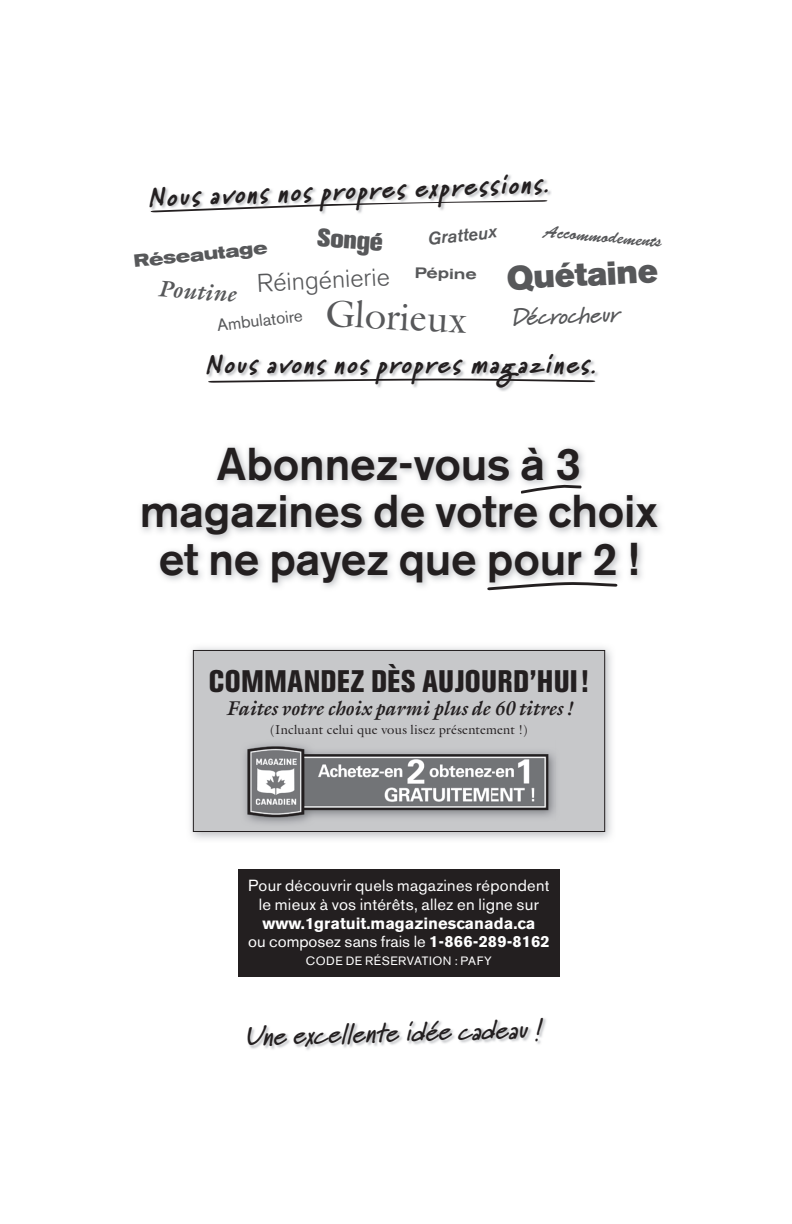
<style>
.page{position:relative;width:792px;height:1224px;background:#fff}
.page>*{position:absolute;margin:0;border:0;box-sizing:border-box;transform-origin:0 0}
.t1{font:500 45.6px/47.6px "Akzidenz Grotesk BE";letter-spacing:-.005em;color:#231f20;text-align:center}
.t2{font:38px "Galliard";color:#57585a}
.t3{font:33px "Akzidenz Grotesk BE Super";color:#57585a}
.t4{font:800 condensed 30.8px "Akzidenz Grotesk BE";letter-spacing:.01em;color:#231f20;scale:.96 1}
.t5{font:italic 700 27.2px "Marydale";color:#231f20}
.t6{font:italic 900 26.4px "Marydale";color:#231f20}
.t7{font:italic 900 26.2px "Marydale";color:#231f20}
.t8{font:300 25.4px "Akzidenz Grotesk BE";color:#57585a}
.t9{font:800 25.4px "Akzidenz Grotesk BE";color:#57585a}
.t10{font:italic 700 23.8px "Marydale";color:#57585a}
.t11{font:italic 700 22.8px "Galliard";color:#57585a}
.t12{font:italic 700 20px "Galliard";letter-spacing:-.005em;color:#231f20}
.t13{font:italic 500 17.8px "Akzidenz Grotesk BE";color:#57585a}
.t14{font:17.6px "Brush Script Std";color:#57585a}
.t15{font:700 expanded 17.6px "Akzidenz Grotesk BE";color:#57585a}
.t16{font:17px "Akzidenz Grotesk BE";color:#57585a}
.t17{font:16.2px/18.8px "Akzidenz Grotesk BE";letter-spacing:.015em;color:#fff}
.t18{font:16px "Akzidenz Grotesk BE";letter-spacing:.015em;color:#fff}
.t19{font:500 expanded 15px "Akzidenz Grotesk BE";color:#57585a}
.t20{font:13px "Galliard";letter-spacing:.01em;color:#231f20}
.t21{font:12px "Akzidenz Grotesk BE";letter-spacing:.04em;color:#fff}
.s1{font-weight:700}
</style>
<div class="page">
<img style="left:190px;top:647px;width:422px;height:193px">
<div style="left:193px;top:650px;width:412px;height:182px;background:#c7c8ca"></div>
<img style="left:243px;top:741px;width:312px;height:80px">
<div style="left:193px;top:650px;width:412px;height:182px;border:1px solid #231f20"></div>
<div style="left:238px;top:869px;width:322px;height:108px;background:#231f20"></div>
<img style="left:248px;top:1018px;width:298px;height:32px">
<svg style="left:486px;top:578px;width:133px;height:13px"></svg>
<svg style="left:520px;top:483px;width:62px;height:12px"></svg>
<img style="left:152px;top:175px;width:399px;height:25px">
<svg style="left:150px;top:200px;width:398px;height:14px"></svg>
<img style="left:208px;top:355px;width:390px;height:36px">
<svg style="left:208px;top:375px;width:390px;height:12px"></svg>
<p class="t6" style="left:148px;top:182px;width:403px;rotate:-2deg">Nous avons nos propres expressions.</p>
<p class="t9" style="left:319px;top:223px;width:67px;rotate:4deg">Songé</p>
<p class="t13" style="left:427px;top:228px;width:71px;rotate:-6deg">Gratteux</p>
<p class="t15" style="left:133px;top:251px;width:136px;rotate:-6deg">Réseautage</p>
<p class="t8" style="left:256px;top:269px;width:135px;rotate:-3deg">Réingénierie</p>
<p class="t19" style="left:415px;top:264px;width:64px;rotate:1deg">Pépine</p>
<p class="t11" style="left:159px;top:275px;width:80px;rotate:4deg">Poutine</p>
<p class="t2" style="left:327px;top:289px;width:143px;rotate:3deg">Glorieux</p>
<p class="t16" style="left:216px;top:315px;width:88px;rotate:-7deg">Ambulatoire</p>
<p class="t14" style="left:545px;top:221px;width:120px;rotate:5deg">Accommodements</p>
<p class="t3" style="left:506px;top:259px;width:153px;rotate:-3deg">Quétaine</p>
<p class="t10" style="left:511px;top:303px;width:110px;rotate:-2deg">Décrocheur</p>
<p class="t7" style="left:206px;top:348px;width:401px">Nousavonsnospropresmagazines.</p>
<p class="t1" style="left:140px;top:440px;width:520px">Abonnez-vous à 3 magazines de votre choix et ne payez que pour 2 !</p>
<p class="t4" style="left:209px;top:663px;width:397px">COMMANDEZ DÈS AUJOURD’HUI !</p>
<p class="t12" style="left:226px;top:696px;width:348px">Faites votre choix parmi plus de 60 titres !</p>
<p class="t20" style="left:270px;top:721px;width:259px">(Incluant celui que vous lisez présentement !)</p>
<p class="t18" style="left:248px;top:876px;width:303px">Pour découvrir quels magazines répondent</p>
<p class="t17" style="left:259px;top:895px;width:282px">le mieux à vos intérêts, allez en ligne sur <span class="s1">www.1gratuit.magazinescanada.ca</span></p>
<p class="t18" style="left:248px;top:932px;width:303px">ou composez sans frais le <span class="s1">1-866-289-8162</span></p>
<p class="t21" style="left:306px;top:954px;width:187px">CODE DE RÉSERVATION : PAFY</p>
<p class="t5" style="left:245px;top:1019px;width:298px;rotate:-1deg">Une excellente idée cadeau !</p>
</div>
